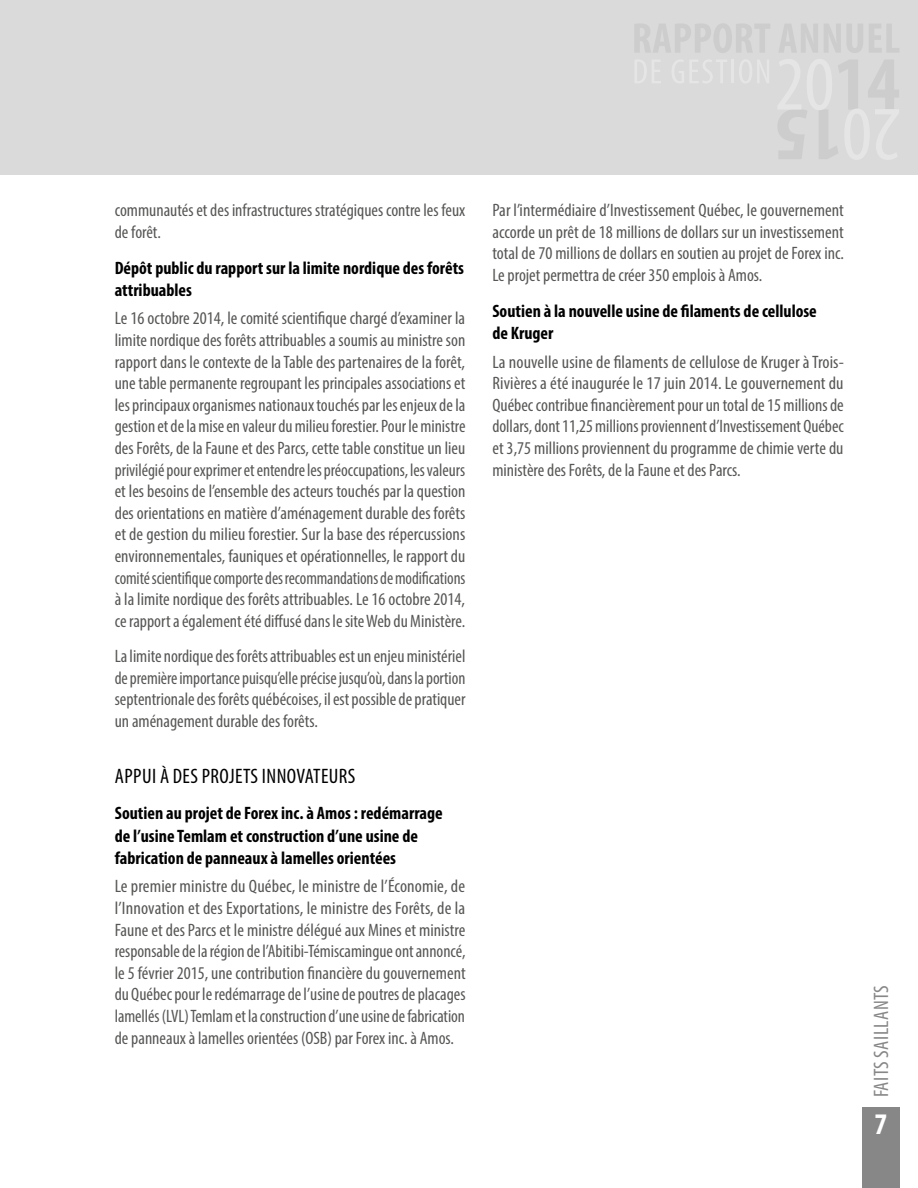
<style>
.page{position:relative;width:918px;height:1188px;background:#fff}
.page>*{position:absolute;margin:0;border:0;box-sizing:border-box;transform-origin:0 0}
.t1{font:700 condensed 30px "Myriad Pro";color:#fff}
.t2{font:condensed 21px "Myriad Pro";letter-spacing:.02em;color:#000}
.t3{font:condensed 21px "Myriad Pro";letter-spacing:.02em;color:#878787}
.t4{font:condensed 18px/21.6px "Myriad Pro";color:#575756;text-align:justify}
.t5{font:700 condensed 18px/22.5px "Myriad Pro";color:#000}
</style>
<div class="page">
<div style="left:0;top:0;width:918px;height:175px;background:#dadada"></div>
<svg style="left:635px;top:24px;width:135px;height:29px"></svg>
<svg style="left:779px;top:24px;width:39px;height:28px"></svg>
<svg style="left:824px;top:24px;width:39px;height:29px"></svg>
<svg style="left:869px;top:24px;width:30px;height:28px"></svg>
<svg style="left:635px;top:60px;width:26px;height:23px"></svg>
<svg style="left:672px;top:60px;width:55px;height:23px"></svg>
<hr style="left:731px;top:60px;width:3px;height:23px;background:#fff">
<svg style="left:739px;top:60px;width:30px;height:23px"></svg>
<svg style="left:778px;top:59px;width:121px;height:100px"></svg>
<div style="left:862px;top:1107px;width:37px;height:81px;background:#878787"></div>
<p class="t4" style="left:115px;top:199px;width:352px">communautés et des infrastructures stratégiques contre les feux de forêt.</p>
<p class="t5" style="left:115px;top:256px;width:351px">Dépôt public du rapport sur la limite nordique des forêts attribuables</p>
<p class="t4" style="left:115px;top:307px;width:352px">Le 16 octobre 2014, le comité scientifique chargé d’examiner la limite nordique des forêts attribuables a soumis au ministre son rapport dans le contexte de la Table des partenaires de la forêt, une table permanente regroupant les principales associations et les principaux organismes nationaux touchés par les enjeux de la gestion et de la mise en valeur du milieu forestier. Pour le ministre des Forêts, de la Faune et des Parcs, cette table constitue un lieu privilégié pour exprimer et entendre les préoccupations, les valeurs et les besoins de l’ensemble des acteurs touchés par la question des orientations en matière d’aménagement durable des forêts et de gestion du milieu forestier. Sur la base des répercussions environnementales, fauniques et opérationnelles, le rapport du comité scientifique comporte des recommandations de modifications à la limite nordique des forêts attribuables. Le 16 octobre 2014, ce rapport a également été diffusé dans le site Web du Ministère.</p>
<p class="t4" style="left:115px;top:645px;width:352px">La limite nordique des forêts attribuables est un enjeu ministériel de première importance puisqu’elle précise jusqu’où, dans la portion septentrionale des forêts québécoises, il est possible de pratiquer un aménagement durable des forêts.</p>
<p class="t2" style="left:115px;top:763px;width:242px">APPUI À DES PROJETS INNOVATEURS</p>
<p class="t5" style="left:115px;top:801px;width:330px">Soutien au projet de Forex inc. à Amos : redémarrage de l’usine Temlam et construction d’une usine de fabrication de panneaux à lamelles orientées</p>
<p class="t4" style="left:115px;top:875px;width:352px">Le premier ministre du Québec, le ministre de l’Économie, de l’Innovation et des Exportations, le ministre des Forêts, de la Faune et des Parcs et le ministre délégué aux Mines et ministre responsable de la région de l’Abitibi-Témiscamingue ont annoncé, le 5 février 2015, une contribution financière du gouvernement du Québec pour le redémarrage de l’usine de poutres de placages lamellés (LVL) Temlam et la construction d’une usine de fabrication de panneaux à lamelles orientées (OSB) par Forex inc. à Amos.</p>
<p class="t4" style="left:492px;top:199px;width:353px">Par l’intermédiaire d’Investissement Québec, le gouvernement accorde un prêt de 18 millions de dollars sur un investissement total de 70 millions de dollars en soutien au projet de Forex inc.<br>Le projet permettra de créer 350 emplois à Amos.</p>
<p class="t5" style="left:492px;top:299px;width:326px">Soutien à la nouvelle usine de filaments de cellulose de Kruger</p>
<p class="t4" style="left:492px;top:351px;width:353px">La nouvelle usine de filaments de cellulose de Kruger à Trois-Rivières a été inaugurée le 17 juin 2014. Le gouvernement du Québec contribue financièrement pour un total de 15 millions de dollars, dont 11,25 millions proviennent d’Investissement Québec et 3,75 millions proviennent du programme de chimie verte du ministère des Forêts, de la Faune et des Parcs.</p>
<p class="t3" style="left:869px;top:1097px;width:114px;rotate:-90deg">FAITS SAILLANTS</p>
<h1 class="t1" style="left:874px;top:1105px;width:14px">7</h1>
</div>
